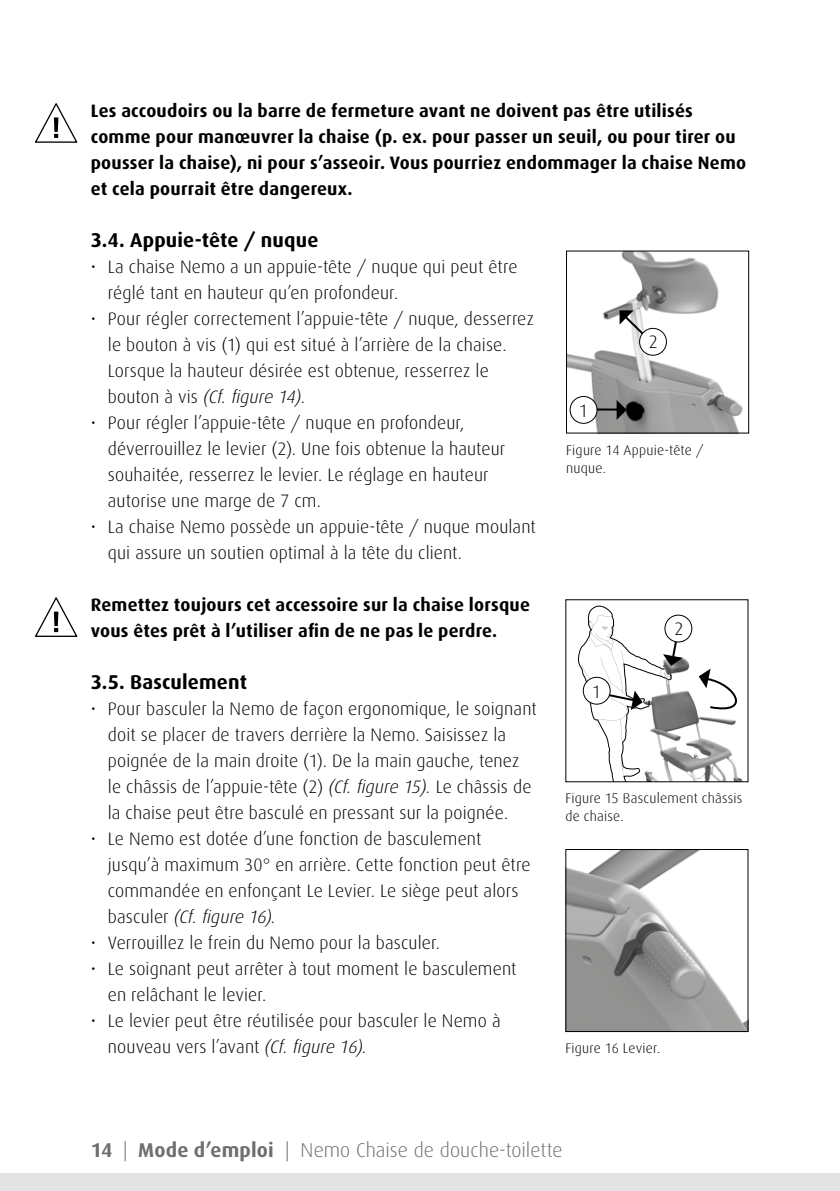
<style>
.page{position:relative;width:840px;height:1191px;background:#fff}
.page>*{position:absolute;margin:0;border:0;box-sizing:border-box;transform-origin:0 0}
.t1{font:300 20px "Dax";letter-spacing:.005em;color:#706f6f}
.t2{font:700 20px "Dax";letter-spacing:.01em;color:#000}
.t3{font:300 18px/26px "Dax";letter-spacing:.01em;color:#000}
.t4{font:700 18px/26px "Dax";letter-spacing:.015em;color:#000}
.t5{font:300 14px/18px "Dax";letter-spacing:.02em;color:#000}
.s1{font-style:italic}
.s2{font-weight:700}
</style>
<div class="page">
<svg style="left:839px;top:1174px;width:1px;height:17px"></svg>
<div style="left:0;top:1174px;width:839px;height:17px;background:#e3e3e3"></div>
<svg style="left:35px;top:103px;width:42px;height:40px"></svg>
<svg style="left:35px;top:597px;width:42px;height:40px"></svg>
<img style="left:567px;top:851px;width:179px;height:179px">
<div style="left:565px;top:849px;width:183px;height:183px;border:1px solid #000"></div>
<img style="left:567px;top:252px;width:176px;height:179px">
<svg style="left:619px;top:310px;width:28px;height:28px"></svg>
<div style="left:639px;top:328px;width:27px;height:27px;background:#fff;border-radius:50%"></div>
<div style="left:638px;top:328px;width:28px;height:28px;border:1px solid #000;border-radius:50%"></div>
<svg style="left:616px;top:400px;width:10px;height:20px"></svg>
<hr style="left:590px;top:408px;width:29px;height:2px;background:#000">
<div style="left:569px;top:396px;width:27px;height:27px;background:#fff;border-radius:50%"></div>
<div style="left:569px;top:396px;width:28px;height:28px;border:1px solid #000;border-radius:50%"></div>
<img style="left:682px;top:657px;width:60px;height:123px">
<svg style="left:577px;top:605px;width:105px;height:176px"></svg>
<div style="left:664px;top:615px;width:27px;height:27px;background:#fff;border-radius:50%"></div>
<div style="left:664px;top:614px;width:28px;height:28px;border:1px solid #000;border-radius:50%"></div>
<div style="left:583px;top:677px;width:26px;height:27px;background:#fff;border-radius:50%"></div>
<div style="left:582px;top:677px;width:28px;height:27px;border:1px solid #000;border-radius:50%"></div>
<svg style="left:698px;top:668px;width:51px;height:47px"></svg>
<p class="t4" style="left:91px;top:98px;width:656px">Les accoudoirs ou la barre de fermeture avant ne doivent pas être utilisés comme pour manœuvrer la chaise (p. ex. pour passer un seuil, ou pour tirer ou pousser la chaise), ni pour s’asseoir. Vous pourriez endommager la chaise Nemo et cela pourrait être dangereux.</p>
<p class="t2" style="left:91px;top:229px;width:229px">3.4. Appuie-tête / nuque</p>
<p class="t3" style="left:108px;top:254px;width:411px;text-indent:-17px">• La chaise Nemo a un appuie-tête / nuque qui peut être réglé tant en hauteur qu’en profondeur.</p>
<p class="t3" style="left:108px;top:306px;width:427px;text-indent:-17px">• Pour régler correctement l’appuie-tête / nuque, desserrez le bouton à vis (1) qui est situé à l’arrière de la chaise.<br>Lorsque la hauteur désirée est obtenue, resserrez le bouton à vis <span class="s1">(Cf. figure 14)</span>.</p>
<p class="t3" style="left:108px;top:410px;width:399px;text-indent:-17px">• Pour régler l’appuie-tête / nuque en profondeur, déverrouillez le levier (2). Une fois obtenue la hauteur souhaitée, resserrez le levier. Le réglage en hauteur autorise une marge de 7 cm.</p>
<p class="t3" style="left:108px;top:514px;width:429px;text-indent:-17px">• La chaise Nemo possède un appuie-tête / nuque moulant qui assure un soutien optimal à la tête du client.</p>
<p class="t4" style="left:91px;top:592px;width:440px">Remettez toujours cet accessoire sur la chaise lorsque vous êtes prêt à l’utiliser afin de ne pas le perdre.</p>
<p class="t2" style="left:91px;top:671px;width:158px">3.5. Basculement</p>
<p class="t3" style="left:108px;top:696px;width:430px;text-indent:-17px">• Pour basculer la Nemo de façon ergonomique, le soignant doit se placer de travers derrière la Nemo. Saisissez la poignée de la main droite (1). De la main gauche, tenez le châssis de l’appuie-tête (2) <span class="s1">(Cf. figure 15).</span> Le châssis de la chaise peut être basculé en pressant sur la poignée.</p>
<p class="t3" style="left:108px;top:826px;width:424px;text-indent:-17px">• Le Nemo est dotée d’une fonction de basculement jusqu’à maximum 30° en arrière. Cette fonction peut être commandée en enfonçant Le Levier. Le siège peut alors basculer <span class="s1">(Cf. figure 16).</span></p>
<p class="t3" style="left:91px;top:930px;width:350px">• Verrouillez le frein du Nemo pour la basculer.</p>
<p class="t3" style="left:108px;top:956px;width:410px;text-indent:-17px">• Le soignant peut arrêter à tout moment le basculement en relâchant le levier.</p>
<p class="t3" style="left:108px;top:1008px;width:394px;text-indent:-17px">• Le levier peut être réutilisée pour basculer le Nemo à nouveau vers l’avant <span class="s1">(Cf. figure 16).</span></p>
<p class="t3" style="left:648px;top:329px;width:11px">2</p>
<p class="t3" style="left:578px;top:398px;width:11px">1</p>
<p class="t5" style="left:565px;top:441px;width:139px">Figure 14 Appuie-tête / nuque.</p>
<p class="t3" style="left:674px;top:616px;width:11px">2</p>
<p class="t3" style="left:591px;top:678px;width:11px">1</p>
<p class="t5" style="left:565px;top:789px;width:178px">Figure 15 Basculement châssis de chaise.</p>
<p class="t5" style="left:565px;top:1039px;width:96px">Figure 16 Levier.</p>
<p class="t1" style="left:91px;top:1139px;width:473px"><span class="s2">14</span> | <span class="s2">Mode d’emploi</span> | Nemo Chaise de douche-toilette</p>
</div>
